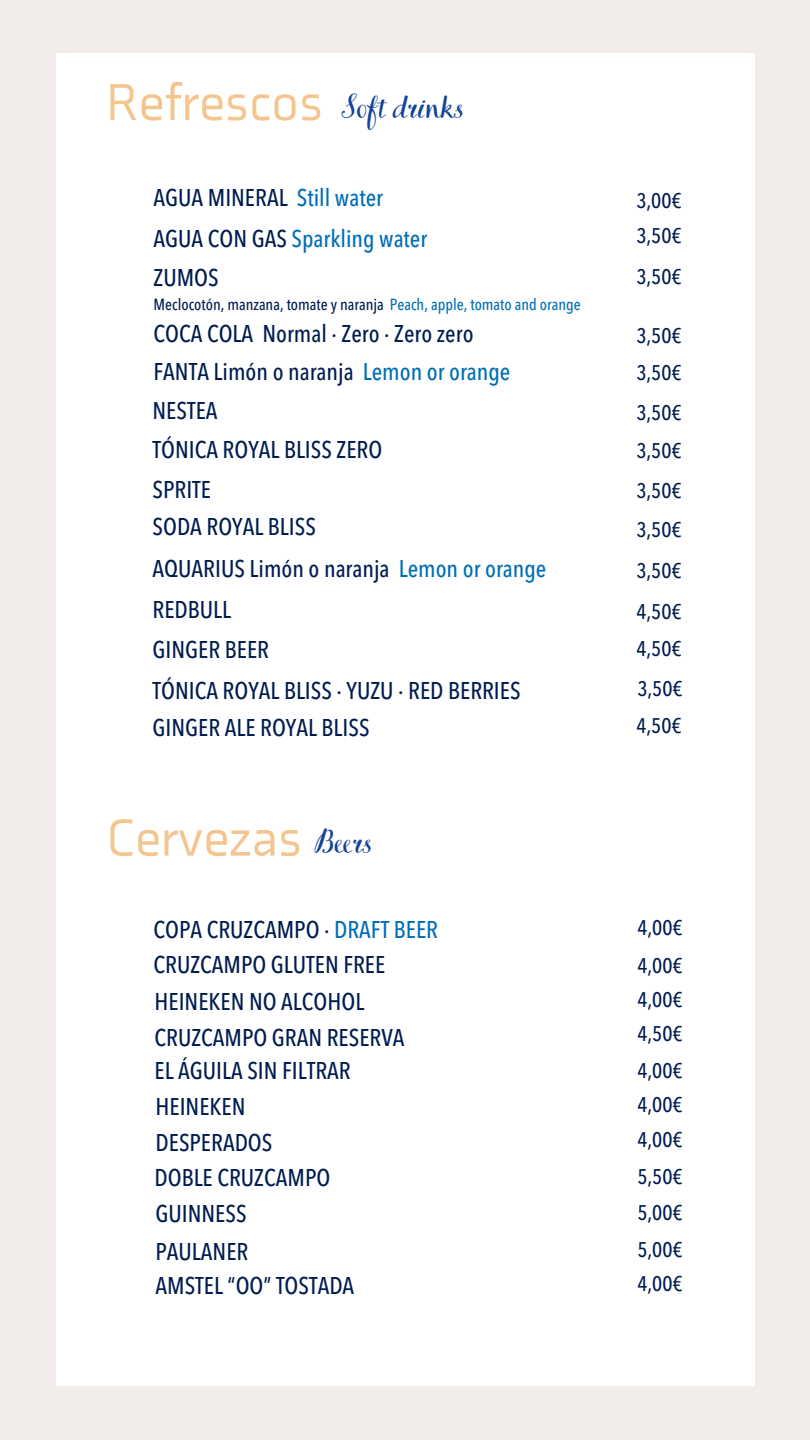
<style>
.page{position:relative;width:810px;height:1440px;background:#f2edeb}
.page>*{position:absolute;margin:0;border:0;box-sizing:border-box;transform-origin:0 0}
.t1{font:53px "Axia";color:#f4c58e}
.t2{font:35px "Books Script";color:#154396}
.t3{font:500 condensed 24px "Avenir Next LT Pro";color:#001c4f}
.t4{font:500 condensed 24px "Avenir Next LT Pro";color:#006eb5}
.t5{font:500 condensed 21px "Avenir Next LT Pro";color:#001c4f}
.t6{font:500 condensed 16px "Avenir Next LT Pro";color:#001c4f}
.s1{color:#006eb5}
.s2{color:#001c4f}
</style>
<div class="page">
<div style="left:56px;top:53px;width:698px;height:1333px;background:#fff"></div>
<h2 class="t1" style="left:106px;top:71px;width:219px">Refrescos</h2>
<h1 class="t2" style="left:343px;top:85px;width:122px">Soft drinks</h1>
<h3 class="t3" style="left:154px;top:188px;width:231px">AGUA MINERAL <span class="s1">Still water</span></h3>
<h4 class="t5" style="left:636px;top:192px;width:47px">3,00€</h4>
<p class="t4" style="left:154px;top:228px;width:275px"><span class="s2">AGUA CON GAS</span> Sparkling water</p>
<h5 class="t5" style="left:636px;top:227px;width:47px">3,50€</h5>
<h3 class="t3" style="left:154px;top:267px;width:67px">ZUMOS</h3>
<h5 class="t5" style="left:636px;top:268px;width:47px">3,50€</h5>
<h5 class="t6" style="left:154px;top:298px;width:429px">Meclocotón, manzana, tomate y naranja <span class="s1">Peach, apple, tomato and orange</span></h5>
<h5 class="t3" style="left:154px;top:324px;width:322px">COCA COLA Normal · Zero · Zero zero</h5>
<h3 class="t5" style="left:636px;top:327px;width:47px">3,50€</h3>
<h5 class="t3" style="left:154px;top:362px;width:358px">FANTA Limón o naranja <span class="s1">Lemon or orange</span></h5>
<h3 class="t5" style="left:636px;top:364px;width:47px">3,50€</h3>
<h5 class="t3" style="left:153px;top:401px;width:67px">NESTEA</h5>
<h4 class="t5" style="left:636px;top:404px;width:47px">3,50€</h4>
<h5 class="t3" style="left:153px;top:440px;width:231px">TÓNICA ROYAL BLISS ZERO</h5>
<h3 class="t5" style="left:636px;top:442px;width:47px">3,50€</h3>
<h5 class="t3" style="left:153px;top:480px;width:60px">SPRITE</h5>
<h3 class="t5" style="left:636px;top:482px;width:47px">3,50€</h3>
<h5 class="t3" style="left:153px;top:517px;width:165px">SODA ROYAL BLISS</h5>
<h3 class="t5" style="left:636px;top:521px;width:47px">3,50€</h3>
<h5 class="t3" style="left:153px;top:559px;width:395px">AQUARIUS Limón o naranja <span class="s1">Lemon or orange</span></h5>
<h3 class="t5" style="left:636px;top:562px;width:47px">3,50€</h3>
<h5 class="t3" style="left:153px;top:600px;width:80px">REDBULL</h5>
<h4 class="t5" style="left:636px;top:603px;width:47px">4,50€</h4>
<h2 class="t3" style="left:153px;top:640px;width:118px">GINGER BEER</h2>
<h1 class="t5" style="left:636px;top:640px;width:47px">4,50€</h1>
<h5 class="t3" style="left:153px;top:681px;width:370px">TÓNICA ROYAL BLISS · YUZU · RED BERRIES</h5>
<h4 class="t5" style="left:637px;top:680px;width:47px">3,50€</h4>
<h5 class="t3" style="left:153px;top:718px;width:219px">GINGER ALE ROYAL BLISS</h5>
<p class="t5" style="left:636px;top:718px;width:47px">4,50€</p>
<h5 class="t1" style="left:106px;top:806px;width:197px">Cervezas</h5>
<h4 class="t2" style="left:316px;top:821px;width:58px">Beers</h4>
<h5 class="t3" style="left:154px;top:919px;width:286px">COPA CRUZCAMPO · <span class="s1">DRAFT BEER</span></h5>
<h3 class="t5" style="left:637px;top:919px;width:47px">4,00€</h3>
<h5 class="t3" style="left:154px;top:955px;width:233px">CRUZCAMPO GLUTEN FREE</h5>
<h5 class="t5" style="left:637px;top:957px;width:47px">4,00€</h5>
<h3 class="t3" style="left:155px;top:992px;width:211px">HEINEKEN NO ALCOHOL</h3>
<h3 class="t5" style="left:637px;top:991px;width:47px">4,00€</h3>
<h3 class="t3" style="left:155px;top:1028px;width:251px">CRUZCAMPO GRAN RESERVA</h3>
<h3 class="t5" style="left:637px;top:1025px;width:47px">4,50€</h3>
<h5 class="t3" style="left:155px;top:1061px;width:198px">EL ÁGUILA SIN FILTRAR</h5>
<h5 class="t5" style="left:637px;top:1062px;width:47px">4,00€</h5>
<h5 class="t3" style="left:156px;top:1096px;width:92px">HEINEKEN</h5>
<h5 class="t5" style="left:637px;top:1096px;width:47px">4,00€</h5>
<h3 class="t3" style="left:156px;top:1133px;width:118px">DESPERADOS</h3>
<h3 class="t5" style="left:637px;top:1131px;width:47px">4,00€</h3>
<h5 class="t3" style="left:155px;top:1168px;width:177px">DOBLE CRUZCAMPO</h5>
<h5 class="t5" style="left:637px;top:1168px;width:47px">5,50€</h5>
<h3 class="t3" style="left:156px;top:1204px;width:93px">GUINNESS</h3>
<h3 class="t5" style="left:637px;top:1204px;width:47px">5,00€</h3>
<h3 class="t3" style="left:156px;top:1242px;width:94px">PAULANER</h3>
<h5 class="t3" style="left:156px;top:1276px;width:200px">AMSTEL “OO” TOSTADA</h5>
<h5 class="t5" style="left:637px;top:1242px;width:47px">5,00€</h5>
<h3 class="t5" style="left:637px;top:1276px;width:47px">4,00€</h3>
</div>
